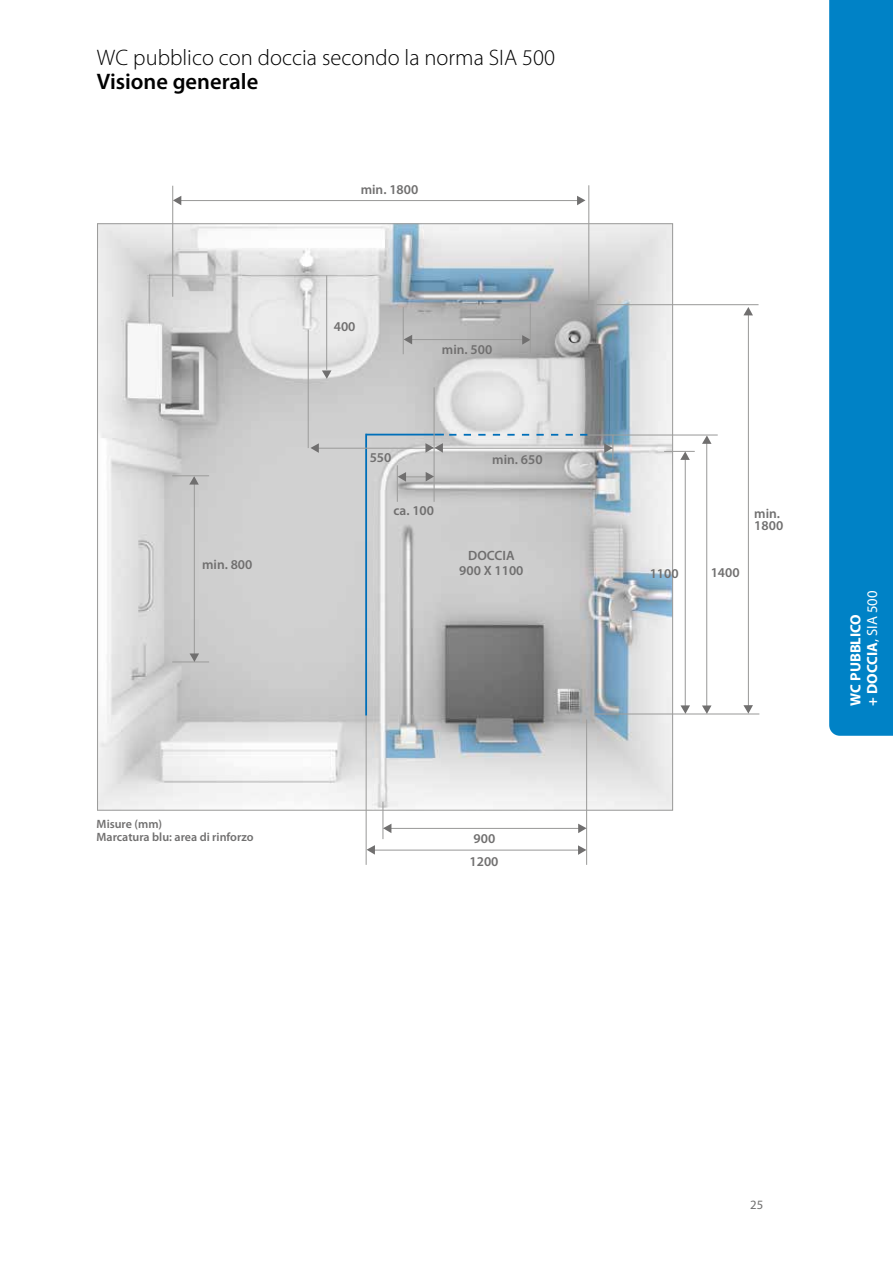
<style>
.page{position:relative;width:893px;height:1263px;background:#fff}
.page>*{position:absolute;margin:0;border:0;box-sizing:border-box;transform-origin:0 0}
.t1{font:300 22.5px "Myriad Pro";color:#000}
.t2{font:600 22.5px "Myriad Pro";color:#000}
.t3{font:700 14.7px/16.5px "Myriad Pro";color:#fff}
.t4{font:600 13.5px/15px "Myriad Pro";color:#706f6f;text-align:center}
.t5{font:12.75px "Myriad Pro";color:#706f6f}
.t6{font:600 12px/13.4px "Myriad Pro";color:#706f6f}
.s1{font-weight:400}
</style>
<div class="page">
<img style="left:99px;top:225px;width:572px;height:584px">
<hr style="left:595px;top:713px;width:164px;height:1px;background:#9d9d9c">
<hr style="left:748px;top:312px;width:1px;height:398px;background:#9d9d9c">
<svg style="left:743px;top:705px;width:10px;height:9px"></svg>
<svg style="left:743px;top:307px;width:10px;height:8px"></svg>
<hr style="left:597px;top:304px;width:161px;height:1px;background:#9d9d9c">
<hr style="left:179px;top:200px;width:404px;height:1px;background:#9d9d9c">
<svg style="left:577px;top:196px;width:8px;height:9px"></svg>
<hr style="left:588px;top:185px;width:1px;height:116px;background:#9d9d9c">
<svg style="left:173px;top:196px;width:8px;height:9px"></svg>
<hr style="left:172px;top:186px;width:1px;height:111px;background:#9d9d9c">
<hr style="left:706px;top:441px;width:1px;height:269px;background:#9d9d9c">
<svg style="left:702px;top:705px;width:9px;height:9px"></svg>
<svg style="left:702px;top:435px;width:9px;height:9px"></svg>
<hr style="left:367px;top:434px;width:77px;height:1px;background:#006fb9">
<hr style="left:372px;top:849px;width:209px;height:2px;background:#9d9d9c">
<svg style="left:578px;top:845px;width:8px;height:10px"></svg>
<svg style="left:367px;top:845px;width:8px;height:10px"></svg>
<hr style="left:365px;top:434px;width:2px;height:282px;background:#006fb9">
<hr style="left:586px;top:719px;width:1px;height:146px;background:#9d9d9c">
<hr style="left:366px;top:716px;width:1px;height:149px;background:#9d9d9c">
<hr style="left:588px;top:434px;width:130px;height:1px;background:#9d9d9c">
<svg style="left:449px;top:434px;width:138px;height:2px"></svg>
<hr style="left:383px;top:828px;width:198px;height:1px;background:#9d9d9c">
<svg style="left:578px;top:824px;width:8px;height:9px"></svg>
<svg style="left:383px;top:824px;width:8px;height:9px"></svg>
<hr style="left:382px;top:802px;width:1px;height:37px;background:#9d9d9c">
<hr style="left:664px;top:451px;width:31px;height:1px;background:#9d9d9c">
<hr style="left:685px;top:456px;width:1px;height:253px;background:#9d9d9c">
<svg style="left:680px;top:705px;width:10px;height:9px"></svg>
<svg style="left:680px;top:452px;width:10px;height:8px"></svg>
<hr style="left:194px;top:482px;width:1px;height:179px;background:#9d9d9c">
<svg style="left:189px;top:476px;width:10px;height:9px"></svg>
<hr style="left:172px;top:475px;width:37px;height:1px;background:#9d9d9c">
<hr style="left:172px;top:661px;width:37px;height:1px;background:#9d9d9c">
<svg style="left:190px;top:653px;width:9px;height:9px"></svg>
<hr style="left:308px;top:330px;width:1px;height:118px;background:#9d9d9c">
<hr style="left:315px;top:448px;width:298px;height:1px;background:#9d9d9c">
<svg style="left:310px;top:443px;width:9px;height:10px"></svg>
<hr style="left:434px;top:387px;width:1px;height:115px;background:#9d9d9c">
<hr style="left:397px;top:465px;width:1px;height:37px;background:#9d9d9c">
<svg style="left:398px;top:472px;width:36px;height:10px"></svg>
<svg style="left:425px;top:443px;width:18px;height:10px"></svg>
<svg style="left:604px;top:435px;width:9px;height:26px"></svg>
<hr style="left:403px;top:307px;width:1px;height:47px;background:#9d9d9c">
<hr style="left:408px;top:339px;width:122px;height:1px;background:#9d9d9c">
<svg style="left:404px;top:335px;width:8px;height:9px"></svg>
<svg style="left:522px;top:335px;width:8px;height:10px"></svg>
<hr style="left:530px;top:303px;width:1px;height:50px;background:#9d9d9c">
<hr style="left:326px;top:275px;width:1px;height:95px;background:#9d9d9c">
<svg style="left:322px;top:370px;width:9px;height:9px"></svg>
<div style="left:829px;top:0;width:64px;height:736px;background:#0082c6"></div>
<h1 class="t1" style="left:97px;top:45px;width:460px">WC pubblico con doccia secondo la norma SIA 500</h1>
<h1 class="t2" style="left:97px;top:67px;width:163px">Visione generale</h1>
<p class="t4" style="left:361px;top:182px;width:59px">min. 1800</p>
<p class="t4" style="left:202px;top:557px;width:52px">min. 800</p>
<p class="t4" style="left:334px;top:319px;width:23px">400</p>
<p class="t4" style="left:442px;top:341px;width:52px">min. 500</p>
<p class="t4" style="left:370px;top:450px;width:23px">550</p>
<p class="t4" style="left:393px;top:503px;width:42px">ca. 100</p>
<p class="t4" style="left:492px;top:452px;width:52px">min. 650</p>
<p class="t4" style="left:459px;top:547px;width:66px">DOCCIA<br>900 X 1100</p>
<p class="t6" style="left:97px;top:817px;width:158px">Misure (mm)<br>Marcatura blu: area di rinforzo</p>
<p class="t4" style="left:474px;top:831px;width:23px">900</p>
<p class="t4" style="left:470px;top:853px;width:30px">1200</p>
<p class="t4" style="left:650px;top:566px;width:30px">1100</p>
<p class="t4" style="left:711px;top:564px;width:30px">1400</p>
<p class="t4" style="left:754px;top:507px;width:30px;line-height:12px;text-align:left">min.<br>1800</p>
<p class="t3" style="left:847px;top:705px;width:117px;rotate:-90deg">WC PUBBLICO<br>+ DOCCIA<span class="s1">, SIA 500</span></p>
<p class="t5" style="left:750px;top:1197px;width:15px">25</p>
</div>
